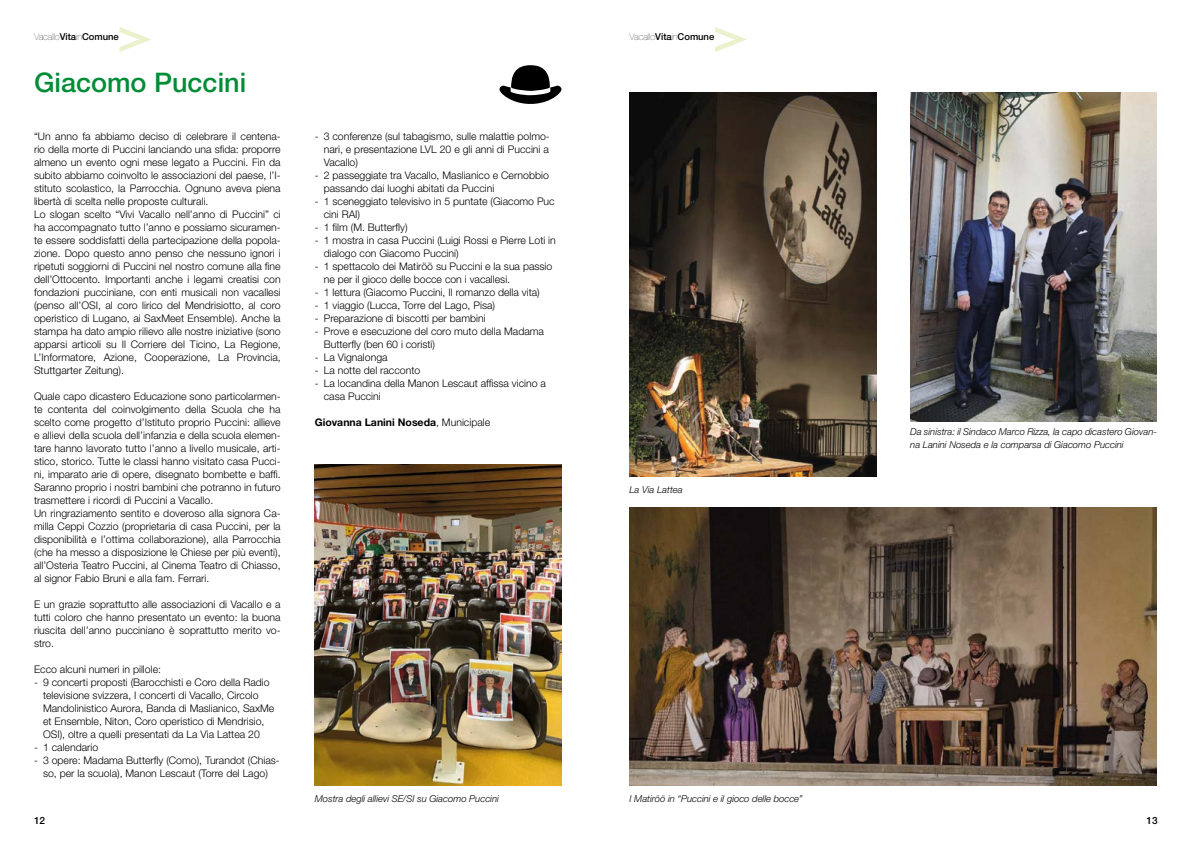
<style>
.page{position:relative;width:1191px;height:842px;background:#fff}
.page>*{position:absolute;margin:0;border:0;box-sizing:border-box;transform-origin:0 0}
.t1{font:500 27px "Helvetica Neue LT Std";color:#008d36}
.t2{font:300 10.5px/13px "Helvetica Neue LT Std";color:#000}
.t3{font:700 10.5px "Helvetica Neue LT Std";color:#000}
.t4{font:500 10px "Helvetica Neue LT Std";color:#000}
.t5{font:italic 300 9.5px/13px "Helvetica Neue LT Std";color:#000}
.t6{font:500 9.5px "Helvetica Neue LT Std";letter-spacing:-.005em;color:#000}
.s1{font-weight:200}
.s2{font-weight:300}
</style>
<div class="page">
<svg style="left:119px;top:27px;width:32px;height:25px"></svg>
<svg style="left:715px;top:27px;width:32px;height:25px"></svg>
<img style="left:629px;top:507px;width:528px;height:278px">
<img style="left:315px;top:464px;width:246px;height:321px">
<img style="left:629px;top:93px;width:247px;height:384px">
<img style="left:910px;top:93px;width:247px;height:329px">
<svg style="left:499px;top:65px;width:62px;height:39px"></svg>
<p class="t6" style="left:34px;top:31px;width:86px"><span class="s1">Vacallo</span>Vita<span class="s1">in</span>Comune</p>
<p class="t6" style="left:629px;top:31px;width:86px"><span class="s1">Vacallo</span>Vita<span class="s1">in</span>Comune</p>
<h1 class="t1" style="left:34px;top:66px;width:214px">Giacomo Puccini</h1>
<p class="t2" style="left:34px;top:130px;width:248px">“Un anno fa abbiamo deciso di celebrare il centena&shy;rio della morte di Puccini lanciando una sfida: proporre almeno un evento ogni mese legato a Puccini. Fin da subito abbiamo coinvolto le associazioni del paese, l’I&shy;stituto scolastico, la Parrocchia. Ognuno aveva piena libertà di scelta nelle proposte culturali.<br>Lo slogan scelto “Vivi Vacallo nell’anno di Puccini” ci ha accompagnato tutto l’anno e possiamo sicuramen&shy;te essere soddisfatti della partecipazione della popola&shy;zione. Dopo questo anno penso che nessuno ignori i ripetuti soggiorni di Puccini nel nostro comune alla fine dell’Ottocento. Importanti anche i legami creatisi con fondazioni pucciniane, con enti musicali non vacallesi (penso all’OSI, al coro lirico del Mendrisiotto, al coro operistico di Lugano, ai SaxMeet Ensemble). Anche la stampa ha dato ampio rilievo alle nostre iniziative (sono apparsi articoli su Il Corriere del Ticino, La Regione, L’Informatore, Azione, Cooperazione, La Provincia, Stuttgarter Zeitung).</p>
<p class="t2" style="left:34px;top:390px;width:248px">Quale capo dicastero Educazione sono particolarmen&shy;te contenta del coinvolgimento della Scuola che ha scelto come progetto d’Istituto proprio Puccini: allieve e allievi della scuola dell’infanzia e della scuola elemen&shy;tare hanno lavorato tutto l’anno a livello musicale, arti&shy;stico, storico. Tutte le classi hanno visitato casa Pucci&shy;ni, imparato arie di opere, disegnato bombette e baffi.<br>Saranno proprio i nostri bambini che potranno in futuro trasmettere i ricordi di Puccini a Vacallo.<br>Un ringraziamento sentito e doveroso alla signora Ca&shy;milla Ceppi Cozzio (proprietaria di casa Puccini, per la disponibilità e l’ottima collaborazione), alla Parrocchia (che ha messo a disposizione le Chiese per più eventi), all’Osteria Teatro Puccini, al Cinema Teatro di Chiasso, al signor Fabio Bruni e alla fam. Ferrari.</p>
<p class="t2" style="left:34px;top:598px;width:248px;text-align:justify">E un grazie soprattutto alle associazioni di Vacallo e a tutti coloro che hanno presentato un evento: la buona riuscita dell’anno pucciniano è soprattutto merito vo&shy;stro.</p>
<p class="t2" style="left:34px;top:663px;width:129px">Ecco alcuni numeri in pillole:</p>
<p class="t2" style="left:43px;top:676px;width:233px;text-indent:-9px">- 9 concerti proposti (Barocchisti e Coro della Radio televisione svizzera, I concerti di Vacallo, Circolo Mandolinistico Aurora, Banda di Maslianico, SaxMe et Ensemble, Niton, Coro operistico di Mendrisio, OSI), oltre a quelli presentati da La Via Lattea 20</p>
<p class="t2" style="left:34px;top:741px;width:66px">- 1 calendario</p>
<p class="t2" style="left:34px;top:754px;width:247px;text-align:center">- 3 opere: Madama Butterfly (Como), Turandot (Chias&shy;so, per la scuola), Manon Lescaut (Torre del Lago)</p>
<p class="t2" style="left:324px;top:130px;width:227px;text-align:justify;text-indent:-9px">- 3 conferenze (sul tabagismo, sulle malattie polmo&shy;nari, e presentazione LVL 20 e gli anni di Puccini a Vacallo)</p>
<p class="t2" style="left:324px;top:169px;width:227px;text-indent:-9px">- 2 passeggiate tra Vacallo, Maslianico e Cernobbio passando dai luoghi abitati da Puccini</p>
<p class="t2" style="left:324px;top:195px;width:232px;text-indent:-9px">- 1 sceneggiato televisivo in 5 puntate (Giacomo Puc cini RAI)</p>
<p class="t2" style="left:315px;top:221px;width:94px">- 1 film (M. Butterfly)</p>
<p class="t2" style="left:324px;top:234px;width:234px;text-indent:-9px">- 1 mostra in casa Puccini (Luigi Rossi e Pierre Loti in dialogo con Giacomo Puccini)</p>
<p class="t2" style="left:324px;top:260px;width:230px;text-indent:-9px">- 1 spettacolo dei Matiröö su Puccini e la sua passio ne per il gioco delle bocce con i vacallesi.</p>
<p class="t2" style="left:315px;top:285px;width:226px">- 1 lettura (Giacomo Puccini, Il romanzo della vita)</p>
<p class="t2" style="left:315px;top:298px;width:182px">- 1 viaggio (Lucca, Torre del Lago, Pisa)</p>
<p class="t2" style="left:315px;top:311px;width:172px">- Preparazione di biscotti per bambini</p>
<p class="t2" style="left:324px;top:324px;width:222px;text-indent:-9px">- Prove e esecuzione del coro muto della Madama<br>Butterfly (ben 60 i coristi)</p>
<p class="t2" style="left:315px;top:350px;width:74px">- La Vignalonga</p>
<p class="t2" style="left:315px;top:363px;width:107px">- La notte del racconto</p>
<p class="t2" style="left:324px;top:376px;width:224px;text-indent:-9px">- La locandina della Manon Lescaut affissa vicino a casa Puccini</p>
<p class="t3" style="left:315px;top:416px;width:177px">Giovanna Lanini Noseda<span class="s2">, Municipale</span></p>
<p class="t5" style="left:629px;top:483px;width:55px">La Via Lattea</p>
<p class="t5" style="left:315px;top:792px;width:186px">Mostra degli allievi SE/SI su Giacomo Puccini</p>
<p class="t5" style="left:629px;top:791px;width:175px">I Matiröö in “Puccini e il gioco delle bocce”</p>
<p class="t5" style="left:910px;top:425px;width:248px">Da sinistra: il Sindaco Marco Rizza, la capo dicastero Giovan&shy;na Lanini Noseda e la comparsa di Giacomo Puccini</p>
<p class="t4" style="left:34px;top:814px;width:13px">12</p>
<p class="t4" style="left:1146px;top:814px;width:13px">13</p>
</div>
